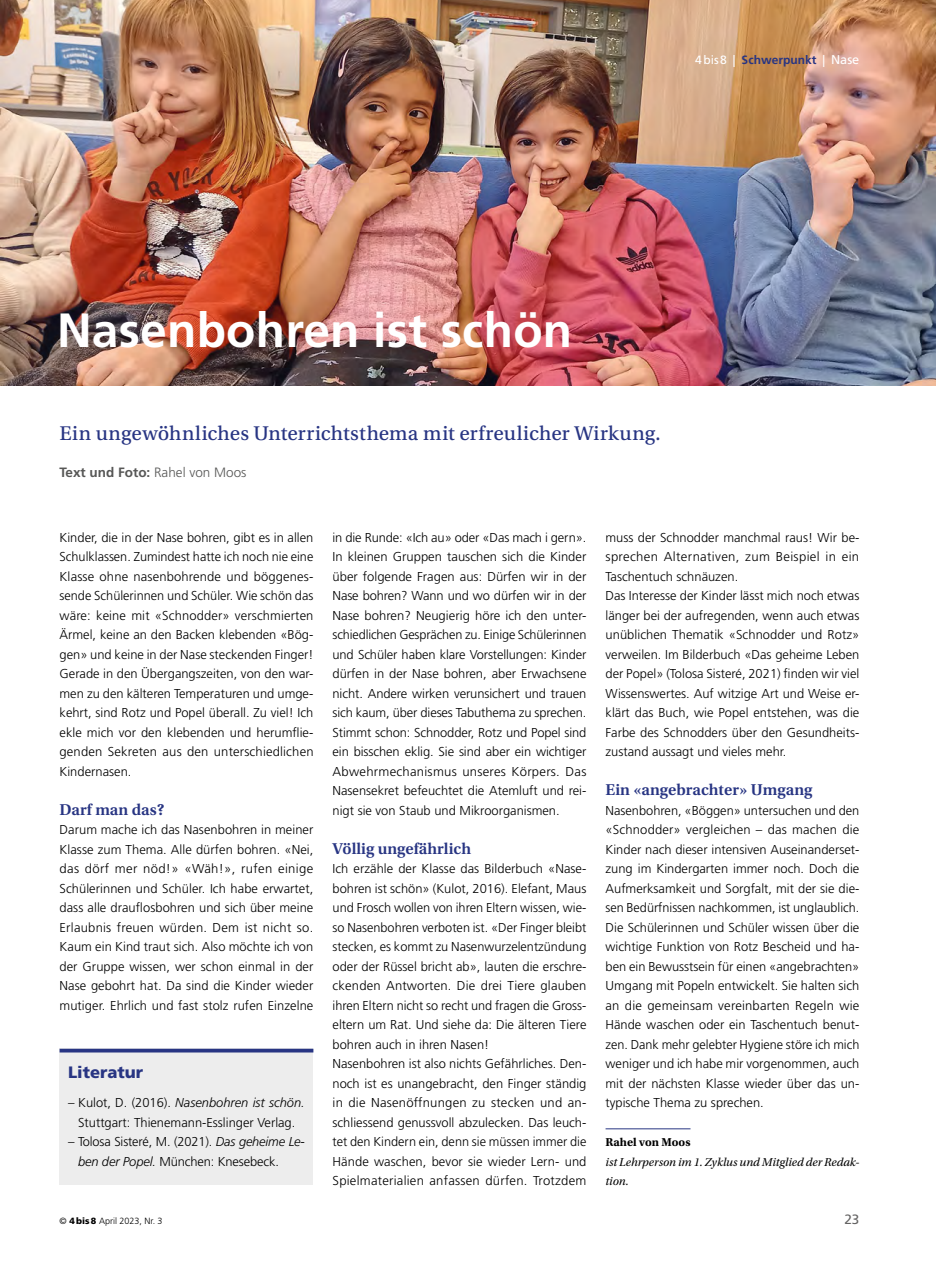
<style>
.page{position:relative;width:936px;height:1263px;background:#fff}
.page>*{position:absolute;margin:0;border:0;box-sizing:border-box;transform-origin:0 0}
._01_Titel_gross{font:700 48px "Frutiger LT Std";letter-spacing:.005em;color:#fff}
._02_Lead{font:21px "Utopia Std Capt";letter-spacing:.01em;color:#283583}
._04_Zwischentitel{font:600 16.5px "Utopia Std";color:#283583}
._05_Grundtext{font:900 16.5px "Frutiger LT Std";color:#283583}
._03_Lead_Autor{font:700 13.5px "Frutiger LT Std";color:#575756}
.t1{font:13.5px "Frutiger LT Std";color:#646363}
._05_Grundtext-2{font:300 12.9px/19.5px "Frutiger LT Std";color:#000;text-align:justify}
._08_Autor_GT{font:italic 12px/19.5px "Utopia Std";color:#000}
.t2{font:700 12px "Frutiger LT Std";color:#283583}
._07_Autor_Titel{font:700 12px "Utopia Std";color:#000}
.t3{font:300 9px "Frutiger LT Std";color:#000}
.s1{font-weight:400;color:#fff}
.s2{font-weight:400;font-size:12.75px;color:#fff}
.s3{font-weight:300}
.s4{font-style:italic}
.s5{font-weight:900}
</style>
<div class="page">
<hr style="left:605px;top:1128px;width:85px;height:1px;background:#283583">
<img style="left:0;top:0;width:935px;height:386px">
<div style="left:60px;top:1049px;width:253px;height:136px;background:#ededed"></div>
<hr style="left:60px;top:1049px;width:253px;height:3px;background:#283583">
<p class="t2" style="left:695px;top:52px;width:166px"><span class="s1">4bis8 |</span> Schwerpunkt <span class="s1">|</span> <span class="s2">Nase</span></p>
<p class="_01_Titel_gross" style="left:57px;top:302px;width:516px">Nasenbohren ist schön</p>
<p class="_02_Lead" style="left:60px;top:422px;width:603px">Ein ungewöhnliches Unterrichtsthema mit erfreulicher Wirkung.</p>
<p class="_03_Lead_Autor" style="left:60px;top:464px;width:188px">Text und Foto: <span class="s3">Rahel von Moos</span></p>
<p class="_05_Grundtext-2" style="left:60px;top:527px;width:255px">Kinder, die in der Nase bohren, gibt es in allen Schulklassen. Zumindest hatte ich noch nie eine Klasse ohne nasenbohrende und böggenes&shy;sende Schülerinnen und Schüler. Wie schön das wäre: keine mit «Schnodder» verschmierten Ärmel, keine an den Backen klebenden «Bög&shy;gen» und keine in der Nase steckenden Finger!<br>Gerade in den Übergangszeiten, von den war&shy;men zu den kälteren Temperaturen und umge&shy;kehrt, sind Rotz und Popel überall. Zu viel! Ich ekle mich vor den klebenden und herumflie&shy;genden Sekreten aus den unterschiedlichen Kindernasen.</p>
<p class="_04_Zwischentitel" style="left:60px;top:800px;width:106px">Darf man das?</p>
<p class="_05_Grundtext-2" style="left:60px;top:820px;width:255px">Darum mache ich das Nasenbohren in meiner Klasse zum Thema. Alle dürfen bohren. «Nei, das dörf mer nöd!» «Wäh!», rufen einige Schülerinnen und Schüler. Ich habe erwartet, dass alle drauflosbohren und sich über meine Erlaubnis freuen würden. Dem ist nicht so.<br>Kaum ein Kind traut sich. Also möchte ich von der Gruppe wissen, wer schon einmal in der Nase gebohrt hat. Da sind die Kinder wieder mutiger. Ehrlich und fast stolz rufen Einzelne</p>
<p class="_05_Grundtext" style="left:68px;top:1062px;width:77px">Literatur</p>
<p class="_05_Grundtext-2" style="left:68px;top:1093px;width:238px;text-align:center">– Kulot, D. (2016). <span class="s4">Nasenbohren ist schön.<br></span>Stuttgart: Thienemann-Esslinger Verlag.</p>
<p class="_05_Grundtext-2" style="left:78px;top:1132px;width:228px;text-indent:-10px">– Tolosa Sisteré, M. (2021). <span class="s4">Das geheime Le&shy;ben der Popel.</span> München: Knesebeck.</p>
<p class="_05_Grundtext-2" style="left:332px;top:527px;width:255px">in die Runde: «Ich au» oder «Das mach i gern».<br>In kleinen Gruppen tauschen sich die Kinder über folgende Fragen aus: Dürfen wir in der Nase bohren? Wann und wo dürfen wir in der Nase bohren? Neugierig höre ich den unter&shy;schiedlichen Gesprächen zu. Einige Schülerinnen und Schüler haben klare Vorstellungen: Kinder dürfen in der Nase bohren, aber Erwachsene nicht. Andere wirken verunsichert und trauen sich kaum, über dieses Tabuthema zu sprechen.<br>Stimmt schon: Schnodder, Rotz und Popel sind ein bisschen eklig. Sie sind aber ein wichtiger Abwehrmechanismus unseres Körpers. Das Nasensekret befeuchtet die Atemluft und rei&shy;nigt sie von Staub und Mikroorganismen.</p>
<p class="_04_Zwischentitel" style="left:332px;top:839px;width:140px">Völlig ungefährlich</p>
<p class="_05_Grundtext-2" style="left:332px;top:859px;width:255px">Ich erzähle der Klasse das Bilderbuch «Nase&shy;bohren ist schön» (Kulot, 2016). Elefant, Maus und Frosch wollen von ihren Eltern wissen, wie&shy;so Nasenbohren verboten ist. «Der Finger bleibt stecken, es kommt zu Nasenwurzelentzündung oder der Rüssel bricht ab», lauten die erschre&shy;ckenden Antworten. Die drei Tiere glauben ihren Eltern nicht so recht und fragen die Gross&shy;eltern um Rat. Und siehe da: Die älteren Tiere bohren auch in ihren Nasen!</p>
<p class="_05_Grundtext-2" style="left:332px;top:1054px;width:255px">Nasenbohren ist also nichts Gefährliches. Den&shy;noch ist es unangebracht, den Finger ständig in die Nasenöffnungen zu stecken und an&shy;schliessend genussvoll abzulecken. Das leuch&shy;tet den Kindern ein, denn sie müssen immer die Hände waschen, bevor sie wieder Lern- und Spielmaterialien anfassen dürfen. Trotzdem</p>
<p class="_05_Grundtext-2" style="left:605px;top:527px;width:255px">muss der Schnodder manchmal raus! Wir be&shy;sprechen Alternativen, zum Beispiel in ein Taschentuch schnäuzen.</p>
<p class="_05_Grundtext-2" style="left:605px;top:586px;width:255px">Das Interesse der Kinder lässt mich noch etwas länger bei der aufregenden, wenn auch etwas unüblichen Thematik «Schnodder und Rotz» verweilen. Im Bilderbuch «Das geheime Leben der Popel» (Tolosa Sisteré, 2021) finden wir viel Wissenswertes. Auf witzige Art und Weise er&shy;klärt das Buch, wie Popel entstehen, was die Farbe des Schnodders über den Gesundheits&shy;zustand aussagt und vieles mehr.</p>
<p class="_04_Zwischentitel" style="left:605px;top:780px;width:208px">Ein «angebrachter» Umgang</p>
<p class="_05_Grundtext-2" style="left:605px;top:800px;width:255px">Nasenbohren, «Böggen» untersuchen und den «Schnodder» vergleichen – das machen die Kinder nach dieser intensiven Auseinanderset&shy;zung im Kindergarten immer noch. Doch die Aufmerksamkeit und Sorgfalt, mit der sie die&shy;sen Bedürfnissen nachkommen, ist unglaublich.<br>Die Schülerinnen und Schüler wissen über die wichtige Funktion von Rotz Bescheid und ha&shy;ben ein Bewusstsein für einen «angebrachten» Umgang mit Popeln entwickelt. Sie halten sich an die gemeinsam vereinbarten Regeln wie Hände waschen oder ein Taschentuch benut&shy;zen. Dank mehr gelebter Hygiene störe ich mich weniger und ich habe mir vorgenommen, auch mit der nächsten Klasse wieder über das un&shy;typische Thema zu sprechen.</p>
<p class="_07_Autor_Titel" style="left:605px;top:1135px;width:86px">Rahel von Moos</p>
<p class="_08_Autor_GT" style="left:605px;top:1152px;width:255px">ist Lehrperson im 1. Zyklus und Mitglied der Redak&shy;tion.</p>
<p class="t3" style="left:60px;top:1216px;width:104px">© <span class="s5">4bis8</span> April 2023, Nr. 3</p>
<p class="t1" style="left:844px;top:1211px;width:17px">23</p>
</div>
